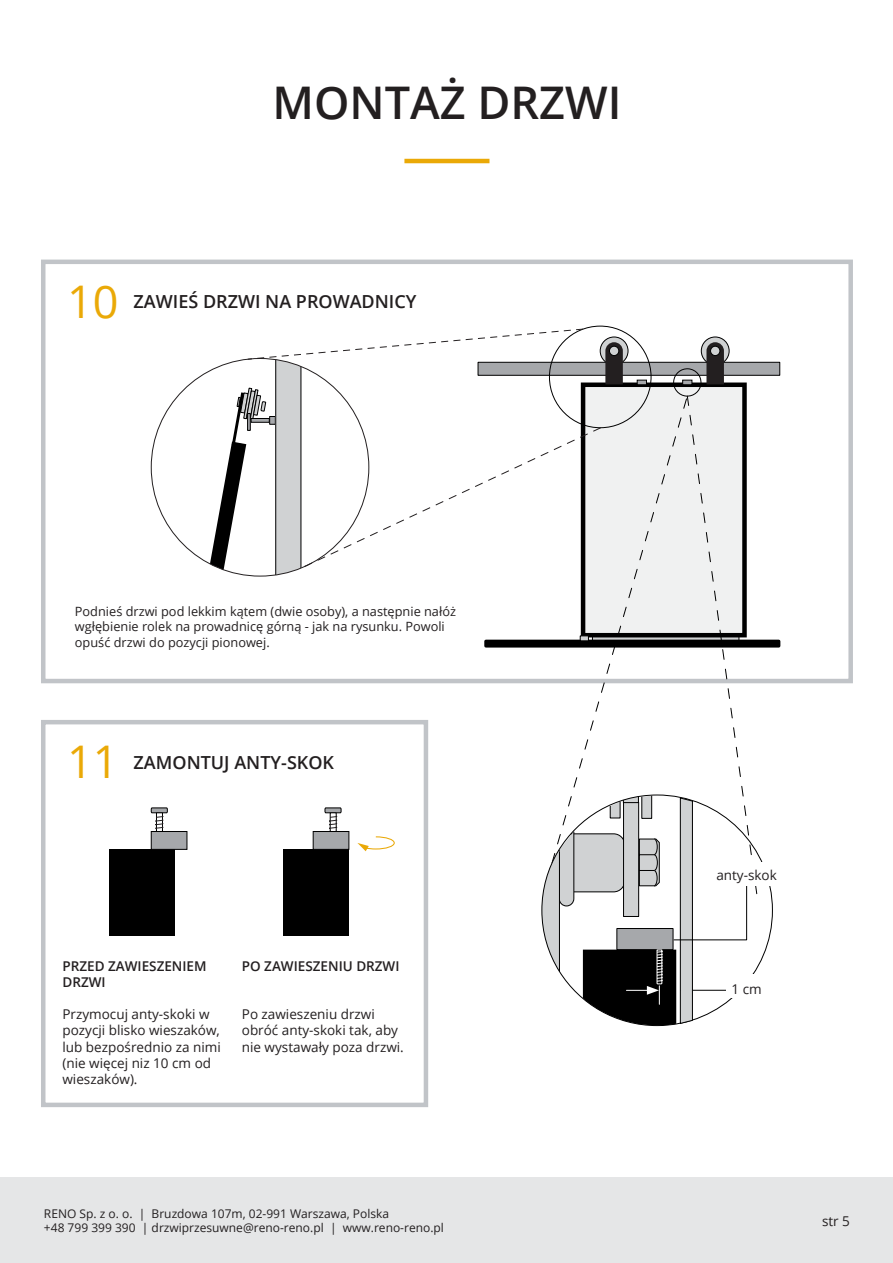
<style>
.page{position:relative;width:893px;height:1263px;background:#fff}
.page>*{position:absolute;margin:0;border:0;box-sizing:border-box;transform-origin:0 0}
.t1{font:600 45px "Open Sans";color:#231f20}
.t2{font:45px "Open Sans";color:#eaa907}
.t3{font:600 18px "Open Sans";color:#231f20}
.t4{font:13.5px/16.2px "Open Sans";color:#231f20}
.t5{font:600 13.5px/16.2px "Open Sans";color:#231f20}
.t6{font:12.75px/15.3px "Open Sans";color:#231f20}
.t7{font:12px/14.4px "Open Sans";color:#231f20}
</style>
<div class="page">
<div style="left:0;top:1178px;width:893px;height:85px;background:#e5e6e7"></div>
<hr style="left:404px;top:159px;width:85px;height:4px;background:#eaa907">
<div style="left:41px;top:260px;width:812px;height:423px;border:4px solid #c1c4c8"></div>
<div style="left:41px;top:720px;width:387px;height:387px;border:4px solid #c1c4c8"></div>
<div style="left:478px;top:362px;width:302px;height:14px;background:#a6a8ab;border:1px solid #000"></div>
<div style="left:484px;top:640px;width:296px;height:7px;border:3px solid #000"></div>
<div style="left:109px;top:849px;width:66px;height:87px;background:#000"></div>
<svg style="left:150px;top:807px;width:18px;height:25px"></svg>
<div style="left:151px;top:831px;width:36px;height:19px;background:#a6a8ab;border:1px solid #000"></div>
<svg style="left:208px;top:328px;width:550px;height:697px"></svg>
<div style="left:710px;top:346px;width:10px;height:10px;background:#d0d2d3;border-radius:50%"></div>
<div style="left:710px;top:346px;width:10px;height:10px;border:1px solid #000;border-radius:50%"></div>
<h1 class="t1" style="left:272px;top:72px;width:350px">MONTAŻ DRZWI</h1>
<h1 class="t2" style="left:67px;top:270px;width:53px">10</h1>
<h2 class="t3" style="left:134px;top:289px;width:284px">ZAWIEŚ DRZWI NA PROWADNICY</h2>
<p class="t6" style="left:75px;top:603px;width:383px">Podnieś drzwi pod lekkim kątem (dwie osoby), a następnie nałóż wgłębienie rolek na prowadnicę górną - jak na rysunku. Powoli opuść drzwi do pozycji pionowej.</p>
<h1 class="t2" style="left:67px;top:731px;width:53px">11</h1>
<h2 class="t3" style="left:134px;top:750px;width:202px">ZAMONTUJ ANTY-SKOK</h2>
<p class="t5" style="left:62px;top:957px;width:146px">PRZED ZAWIESZENIEM<br>DRZWI</p>
<p class="t4" style="left:62px;top:1006px;width:160px">Przymocuj anty-skoki w pozycji blisko wieszaków, lub bezpośrednio za nimi (nie więcej niz 10 cm od wieszaków).</p>
<p class="t5" style="left:242px;top:957px;width:159px">PO ZAWIESZENIU DRZWI</p>
<p class="t4" style="left:242px;top:1006px;width:164px">Po zawieszeniu drzwi obróć anty-skoki tak, aby nie wystawały poza drzwi.</p>
<p class="t4" style="left:716px;top:867px;width:62px">anty-skok</p>
<p class="t4" style="left:731px;top:980px;width:32px">1 cm</p>
<p class="t7" style="left:44px;top:1206px;width:402px">RENO Sp. z o. o. | Bruzdowa 107m, 02-991 Warszawa, Polska<br>+48 799 399 390 | drzwiprzesuwne@reno-reno.pl | www.reno-reno.pl</p>
<p class="t4" style="left:822px;top:1213px;width:29px">str 5</p>
</div>
